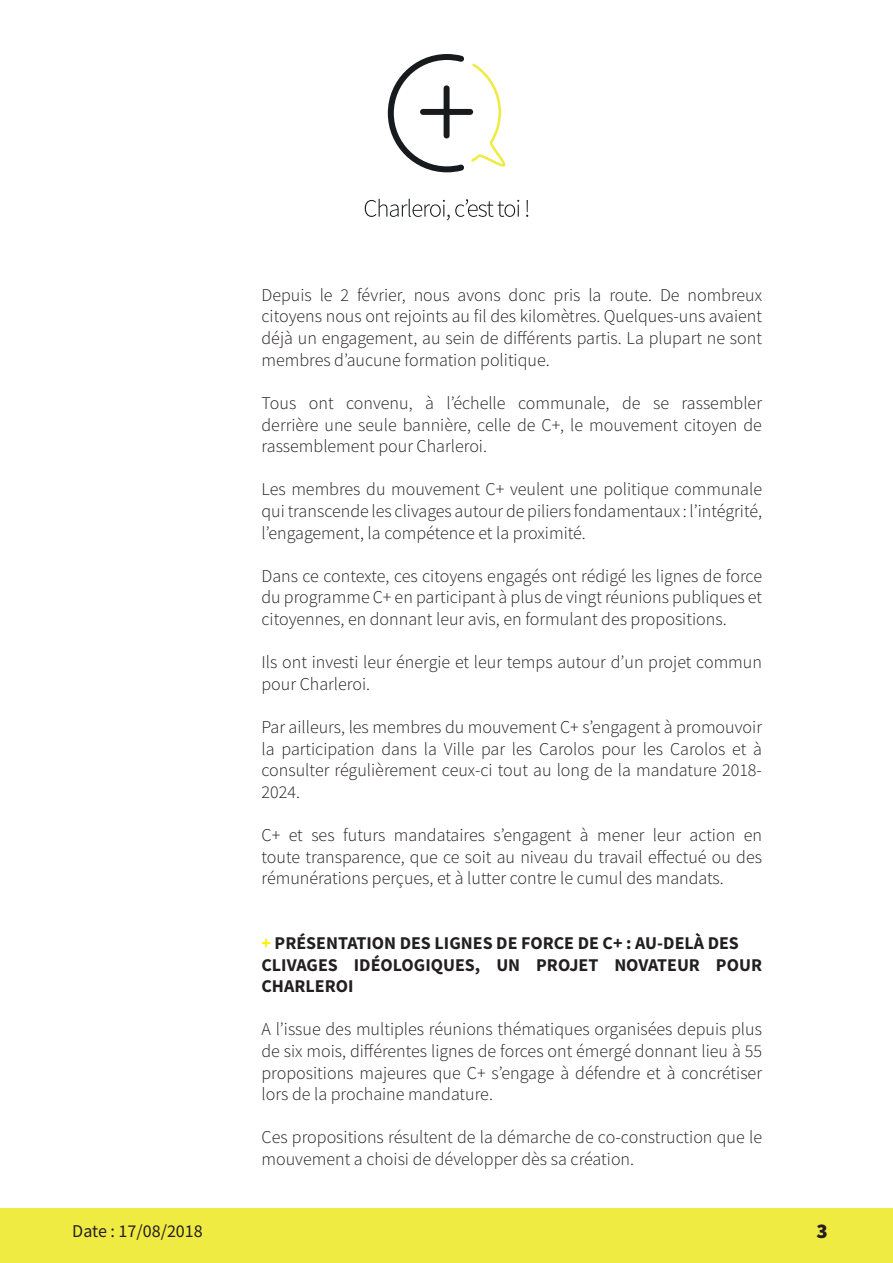
<style>
.page{position:relative;width:893px;height:1263px;background:#fff}
.page>*{position:absolute;margin:0;border:0;box-sizing:border-box;transform-origin:0 0}
.t1{font:900 21px "Source Sans Pro";color:#231f20}
.sous-titre{font:300 18px/21.6px "Source Sans Pro";color:#231f20;text-align:justify}
.sous-titre-2{font:700 18px/21.6px "Source Sans Pro";color:#231f20}
.t2{font:18px "Source Sans Pro";color:#231f20}
.s1{color:#fff101}
</style>
<div class="page">
<div style="left:0;top:1209px;width:893px;height:54px;background:#f0eb42"></div>
<svg style="left:365px;top:199px;width:154px;height:21px"></svg>
<svg style="left:526px;top:200px;width:2px;height:17px"></svg>
<svg style="left:388px;top:54px;width:118px;height:118px"></svg>
<p class="t2" style="left:72px;top:1220px;width:132px">Date : 17/08/2018</p>
<p class="sous-titre" style="left:261px;top:284px;width:502px">Depuis le 2 février, nous avons donc pris la route. De nombreux citoyens nous ont rejoints au fil des kilomètres. Quelques-uns avaient déjà un engagement, au sein de différents partis. La plupart ne sont membres d’aucune formation politique.</p>
<p class="sous-titre" style="left:261px;top:392px;width:502px">Tous ont convenu, à l’échelle communale, de se rassembler derrière une seule bannière, celle de C+, le mouvement citoyen de rassemblement pour Charleroi.</p>
<p class="sous-titre" style="left:261px;top:478px;width:502px">Les membres du mouvement C+ veulent une politique communale qui transcende les clivages autour de piliers fondamentaux : l’intégrité, l’engagement, la compétence et la proximité.</p>
<p class="sous-titre" style="left:261px;top:565px;width:502px">Dans ce contexte, ces citoyens engagés ont rédigé les lignes de force du programme C+ en participant à plus de vingt réunions publiques et citoyennes, en donnant leur avis, en formulant des propositions.</p>
<p class="sous-titre" style="left:261px;top:651px;width:502px">Ils ont investi leur énergie et leur temps autour d’un projet commun pour Charleroi.</p>
<p class="sous-titre" style="left:261px;top:716px;width:502px">Par ailleurs, les membres du mouvement C+ s’engagent à promouvoir la participation dans la Ville par les Carolos pour les Carolos et à consulter régulièrement ceux-ci tout au long de la mandature 2018- 2024.</p>
<p class="sous-titre" style="left:261px;top:824px;width:502px">C+ et ses futurs mandataires s’engagent à mener leur action en toute transparence, que ce soit au niveau du travail effectué ou des rémunérations perçues, et à lutter contre le cumul des mandats.</p>
<p class="sous-titre-2" style="left:261px;top:932px;width:479px"><span class="s1">+</span> PRÉSENTATION DES LIGNES DE FORCE DE C+ : AU-DELÀ DES</p>
<p class="sous-titre-2" style="left:261px;top:953px;width:502px">CLIVAGES IDÉOLOGIQUES, UN PROJET NOVATEUR POUR<br>CHARLEROI</p>
<p class="sous-titre" style="left:261px;top:1018px;width:502px">A l’issue des multiples réunions thématiques organisées depuis plus de six mois, différentes lignes de forces ont émergé donnant lieu à 55 propositions majeures que C+ s’engage à défendre et à concrétiser lors de la prochaine mandature.</p>
<p class="sous-titre" style="left:261px;top:1126px;width:502px">Ces propositions résultent de la démarche de co-construction que le mouvement a choisi de développer dès sa création.</p>
<p class="t1" style="left:816px;top:1217px;width:13px">3</p>
</div>
